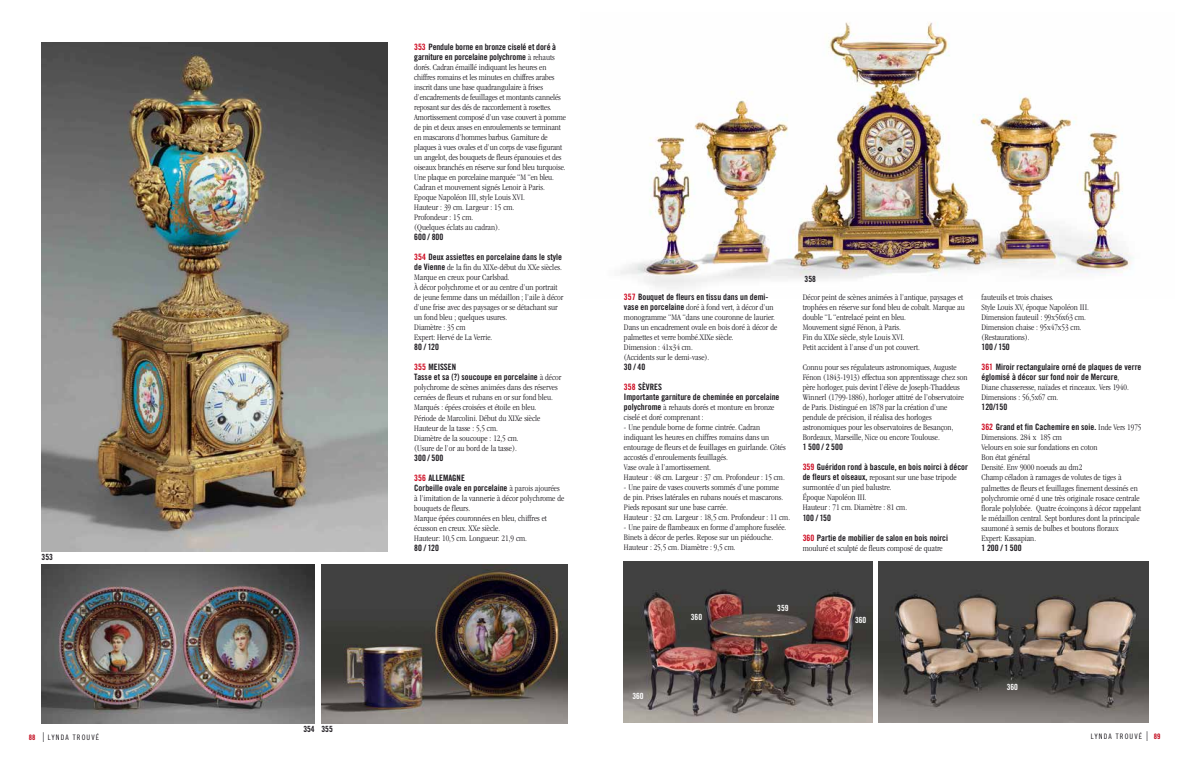
<style>
.page{position:relative;width:1191px;height:766px;background:#fff}
.page>*{position:absolute;margin:0;border:0;box-sizing:border-box;transform-origin:0 0}
.t1{font:300 condensed 8.8px/10px "ITC Garamond Std";color:#1a171c}
.t2{font:8.8px/10px "Trade Gothic LT Std Bd Cn 20";color:#1a171c}
.t3{font:8.5px "Trade Gothic LT Std Bd Cn 20";color:#fff}
.t4{font:8.5px "Trade Gothic LT Std Bd Cn 20";color:#1a171c}
.t5{font:7.5px "Trade Gothic LT Std Cn 18";letter-spacing:.15em;color:#1a171c}
.s1{color:#cd071e}
.s2{font-family:"ITC Garamond Std";font-weight:300;font-stretch:condensed}
.s3{font-family:"Trade Gothic LT Std Bd Cn 20";font-weight:400;font-stretch:normal}
.s4{font-family:"Trade Gothic LT Std Bd Cn 20";color:#c00418}
.s5{font-family:"Trade Gothic LT Std";font-weight:300;font-size:13.5px}
</style>
<div class="page">
<img style="left:620px;top:22px;width:514px;height:267px">
<img style="left:42px;top:564px;width:273px;height:159px">
<img style="left:42px;top:43px;width:345px;height:508px">
<img style="left:321px;top:564px;width:246px;height:159px">
<img style="left:624px;top:562px;width:248px;height:160px">
<img style="left:879px;top:562px;width:269px;height:160px">
<p class="t4" style="left:42px;top:551px;width:13px">353</p>
<p class="t2" style="left:414px;top:42px;width:143px"><span class="s1">353</span> Pendule borne en bronze ciselé et doré à garniture en porcelaine polychrome <span class="s2">à rehauts</span></p>
<p class="t1" style="left:414px;top:62px;width:153px">dorés. Cadran émaillé indiquant les heures en chiffres romains et les minutes en chiffres arabes inscrit dans une base quadrangulaire à frises d’encadrements de feuillages et montants cannelés reposant sur des dés de raccordement à rosettes.<br>Amortissement composé d’un vase couvert à pomme de pin et deux anses en enroulements se terminant en mascarons d’hommes barbus. Garniture de plaques à vues ovales et d’un corps de vase figurant un angelot, des bouquets de fleurs épanouies et des oiseaux branchés en réserve sur fond bleu turquoise.<br>Une plaque en porcelaine marquée “M “en bleu.<br>Cadran et mouvement signés Lenoir à Paris.<br>Epoque Napoléon III, style Louis XVI.<br>Hauteur : 39 cm. Largeur : 15 cm.<br>Profondeur : 15 cm.<br>(Quelques éclats au cadran).</p>
<p class="t2" style="left:414px;top:232px;width:31px">600 / 800</p>
<p class="t2" style="left:414px;top:252px;width:149px"><span class="s1">354</span> Deux assiettes en porcelaine dans le style</p>
<p class="t1" style="left:414px;top:262px;width:151px"><span class="s3">de Vienne</span> de la fin du XIXe-début du XXe siècles.<br>Marque en creux pour Carlsbad.<br>À décor polychrome et or au centre d’un portrait de jeune femme dans un médaillon ; l’aile à décor d’une frise avec des paysages or se détachant sur un fond bleu ; quelques usures.<br>Diamètre : 35 cm<br>Expert: Hervé de La Verrie.</p>
<p class="t2" style="left:414px;top:342px;width:26px">80 / 120</p>
<p class="t2" style="left:414px;top:362px;width:149px"><span class="s1">355</span> MEISSEN<br>Tasse et sa (?) soucoupe en porcelaine <span class="s2">à décor</span></p>
<p class="t1" style="left:414px;top:382px;width:145px">polychrome de scènes animées dans des réserves cernées de fleurs et rubans en or sur fond bleu.<br>Marqués : épées croisées et étoile en bleu.<br>Période de Marcolini. Début du XIXe siècle Hauteur de la tasse : 5,5 cm.<br>Diamètre de la soucoupe : 12,5 cm.<br>(Usure de l’or au bord de la tasse).</p>
<p class="t2" style="left:414px;top:452px;width:31px">300 / 500</p>
<p class="t2" style="left:414px;top:472px;width:147px"><span class="s1">356</span> ALLEMAGNE<br>Corbeille ovale en porcelaine <span class="s2">à parois ajourées</span></p>
<p class="t1" style="left:414px;top:492px;width:151px">à l’imitation de la vannerie à décor polychrome de bouquets de fleurs.<br>Marque épées couronnées en bleu, chiffres et écusson en creux. XXe siècle.<br>Hauteur: 10,5 cm. Longueur: 21,9 cm.</p>
<p class="t2" style="left:414px;top:542px;width:26px">80 / 120</p>
<p class="t2" style="left:624px;top:292px;width:146px"><span class="s1">357</span> Bouquet de fleurs en tissu dans un demi-</p>
<p class="t1" style="left:624px;top:302px;width:155px"><span class="s3">vase en porcelaine</span> doré à fond vert, à décor d’un monogramme “MA “dans une couronne de laurier.<br>Dans un encadrement ovale en bois doré à décor de palmettes et verre bombé.XIXe siècle.<br>Dimension : 41x34 cm.<br>(Accidents sur le demi-vase).</p>
<p class="t2" style="left:624px;top:362px;width:23px">30 / 40</p>
<p class="t2" style="left:624px;top:382px;width:157px"><span class="s1">358</span> SÈVRES<br>Importante garniture de cheminée en porcelaine</p>
<p class="t1" style="left:624px;top:402px;width:152px"><span class="s3">polychrome</span> à rehauts dorés et monture en bronze ciselé et doré comprenant :</p>
<p class="t1" style="left:624px;top:422px;width:163px">- Une pendule borne de forme cintrée. Cadran indiquant les heures en chiffres romains dans un entourage de fleurs et de feuillages en guirlande. Côtés accostés d’enroulements feuillagés.<br>Vase ovale à l’amortissement.<br>Hauteur : 48 cm. Largeur : 37 cm. Profondeur : 15 cm.</p>
<p class="t1" style="left:624px;top:482px;width:168px">- Une paire de vases couverts sommés d’une pomme<br>de pin. Prises latérales en rubans noués et mascarons.<br>Pieds reposant sur une base carrée.<br>Hauteur : 32 cm. Largeur : 18,5 cm. Profondeur : 11 cm.</p>
<p class="t1" style="left:624px;top:522px;width:164px">- Une paire de flambeaux en forme d’amphore fuselée.<br>Binets à décor de perles. Repose sur un piédouche.<br>Hauteur : 25,5 cm. Diamètre : 9,5 cm.</p>
<p class="t4" style="left:804px;top:273px;width:13px">358</p>
<p class="t1" style="left:802px;top:292px;width:164px">Décor peint de scènes animées à l’antique, paysages et trophées en réserve sur fond bleu de cobalt. Marque au double “L “entrelacé peint en bleu.<br>Mouvement signé Fénon, à Paris.<br>Fin du XIXe siècle, style Louis XVI.<br>Petit accident à l’anse d’un pot couvert.</p>
<p class="t1" style="left:802px;top:362px;width:166px">Connu pour ses régulateurs astronomiques, Auguste Fénon (1843-1913) effectua son apprentissage chez son père horloger, puis devint l’élève de Joseph-Thaddeus Winnerl (1799-1886), horloger attitré de l’observatoire de Paris. Distingué en 1878 par la création d’une pendule de précision, il réalisa des horloges astronomiques pour les observatoires de Besançon, Bordeaux, Marseille, Nice ou encore Toulouse.</p>
<p class="t2" style="left:802px;top:442px;width:42px">1 500 / 2 500</p>
<p class="t2" style="left:802px;top:462px;width:167px"><span class="s1">359</span> Guéridon rond à bascule, en bois noirci à décor</p>
<p class="t1" style="left:802px;top:472px;width:155px"><span class="s3">de fleurs et oiseaux,</span> reposant sur une base tripode surmontée d’un pied balustre.<br>Époque Napoléon III.<br>Hauteur : 71 cm. Diamètre : 81 cm.</p>
<p class="t2" style="left:802px;top:512px;width:30px">100 / 150</p>
<p class="t2" style="left:802px;top:532px;width:147px"><span class="s1">360</span> Partie de mobilier de salon en bois noirci</p>
<p class="t1" style="left:802px;top:542px;width:142px">mouluré et sculpté de fleurs composé de quatre</p>
<p class="t1" style="left:981px;top:292px;width:109px">fauteuils et trois chaises.<br>Style Louis XV, époque Napoléon III.<br>Dimension fauteuil : 99x56x63 cm.<br>Dimension chaise : 95x47x53 cm. (Restaurations).</p>
<p class="t2" style="left:981px;top:342px;width:30px">100 / 150</p>
<p class="t2" style="left:981px;top:362px;width:161px"><span class="s1">361</span> Miroir rectangulaire orné de plaques de verre églomisé à décor sur fond noir de Mercure<span class="s2">,</span></p>
<p class="t1" style="left:981px;top:382px;width:149px">Diane chasseresse, naïades et rinceaux. Vers 1940.<br>Dimensions : 56,5x67 cm.</p>
<p class="t2" style="left:981px;top:402px;width:27px">120/150</p>
<p class="t2" style="left:981px;top:422px;width:161px"><span class="s1">362</span> Grand et fin Cachemire en soie. <span class="s2">Inde Vers 1975</span></p>
<p class="t1" style="left:981px;top:432px;width:161px">Dimensions. 284 x 185 cm<br>Velours en soie sur fondations en coton<br>Bon état général<br>Densité. Env 9000 noeuds au dm2<br>Champ céladon à ramages de volutes de tiges à palmettes de fleurs et feuillages finement dessinés en polychromie orné d une très originale rosace centrale florale polylobée. Quatre écoinçons à décor rappelant le médaillon central. Sept bordures dont la principale saumoné à semis de bulbes et boutons floraux Expert: Kassapian.</p>
<p class="t2" style="left:981px;top:542px;width:42px">1 200 / 1 500</p>
<p class="t3" style="left:777px;top:603px;width:13px">359</p>
<p class="t3" style="left:691px;top:612px;width:13px">360</p>
<p class="t3" style="left:855px;top:614px;width:13px">360</p>
<p class="t3" style="left:632px;top:690px;width:13px">360</p>
<p class="t3" style="left:1006px;top:681px;width:13px">360</p>
<p class="t4" style="left:303px;top:724px;width:31px">354 355</p>
<p class="t5" style="left:29px;top:732px;width:72px"><span class="s4">88</span> <span class="s5">I</span> LYNDA TROUVÉ</p>
<p class="t5" style="left:1090px;top:731px;width:71px">LYNDA TROUVÉ <span class="s5">I</span> <span class="s4">89</span></p>
</div>
